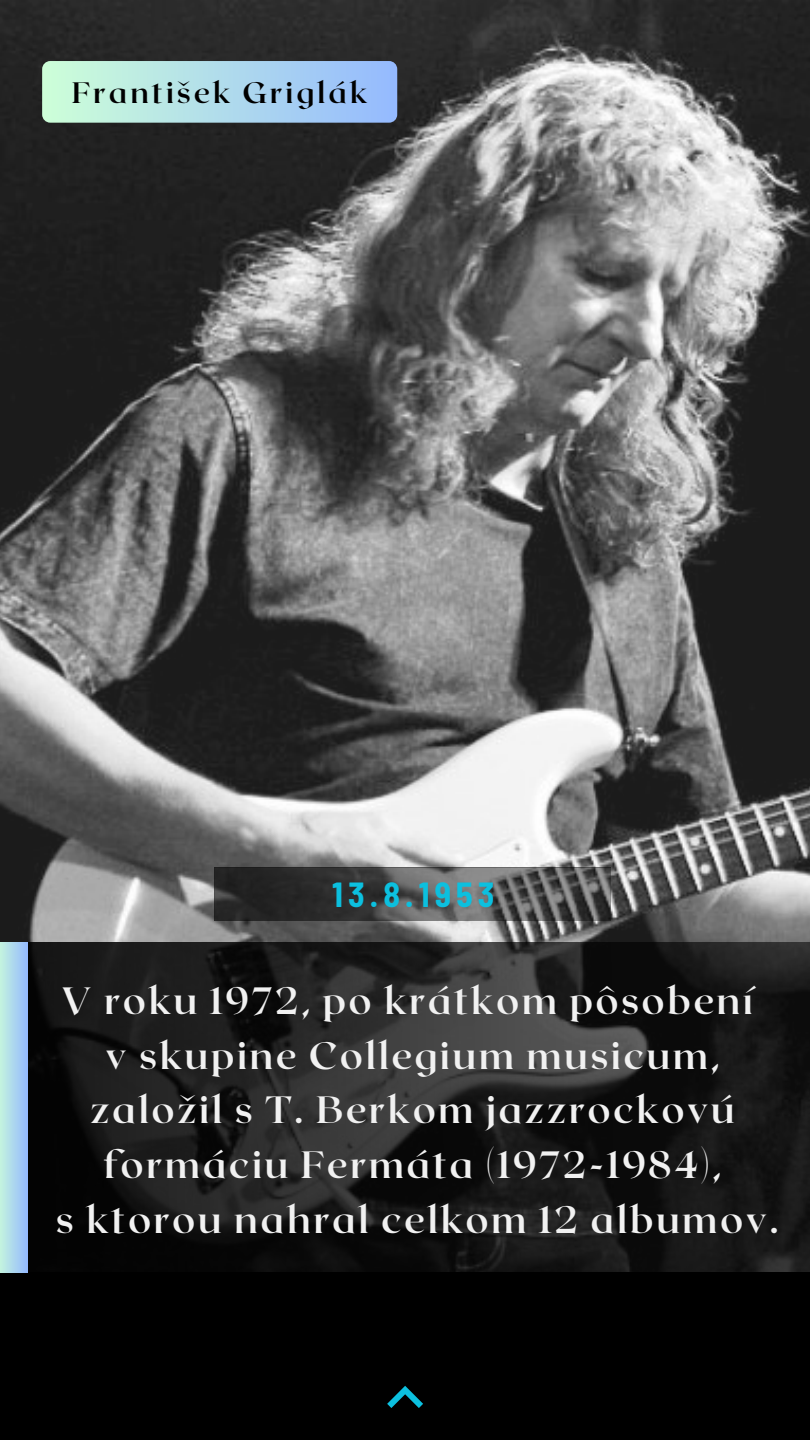
<style>
.page{position:relative;width:810px;height:1440px;background:#fff}
.page>*{position:absolute;margin:0;border:0;box-sizing:border-box;transform-origin:0 0}
.t1{font:700 38px/54.8px "Roxborough CF";letter-spacing:.06em;color:#f1f1f1;text-align:center}
.t2{font:700 semi-condensed 34px "Barlow";letter-spacing:.15em;color:#0cc0df}
.t3{font:700 29.5px "Roxborough CF";letter-spacing:.1em;color:#000}
</style>
<div class="page">
<img style="left:0;top:0;width:810px;height:942px">
<svg style="left:27px;top:942px;width:783px;height:331px;background:#1c1c1c"></svg>
<div style="left:0;top:1273px;width:810px;height:167px;background:#000"></div>
<svg style="left:0;top:942px;width:27px;height:331px;background:#acd7ee"></svg>
<svg style="left:387px;top:1386px;width:36px;height:22px"></svg>
<svg style="left:214px;top:868px;width:396px;height:52px;background:#4b4b4b"></svg>
<div style="left:42px;top:61px;width:355px;height:62px;background:linear-gradient(to right,#cdffd8,#94baff);border-radius:8px"></div>
<p class="t3" style="left:72px;top:74px;width:297px">František Griglák</p>
<p class="t2" style="left:332px;top:873px;width:164px">13.8.1953</p>
<p class="t1" style="left:62px;top:971px;width:693px">V roku 1972, po krátkom pôsobení</p>
<p class="t1" style="left:90px;top:1026px;width:646px">v skupine Collegium musicum, založil s T. Berkom jazzrockovú formáciu Fermáta (1972-1984),</p>
<p class="t1" style="left:56px;top:1190px;width:725px">s ktorou nahral celkom 12 albumov.</p>
</div>
